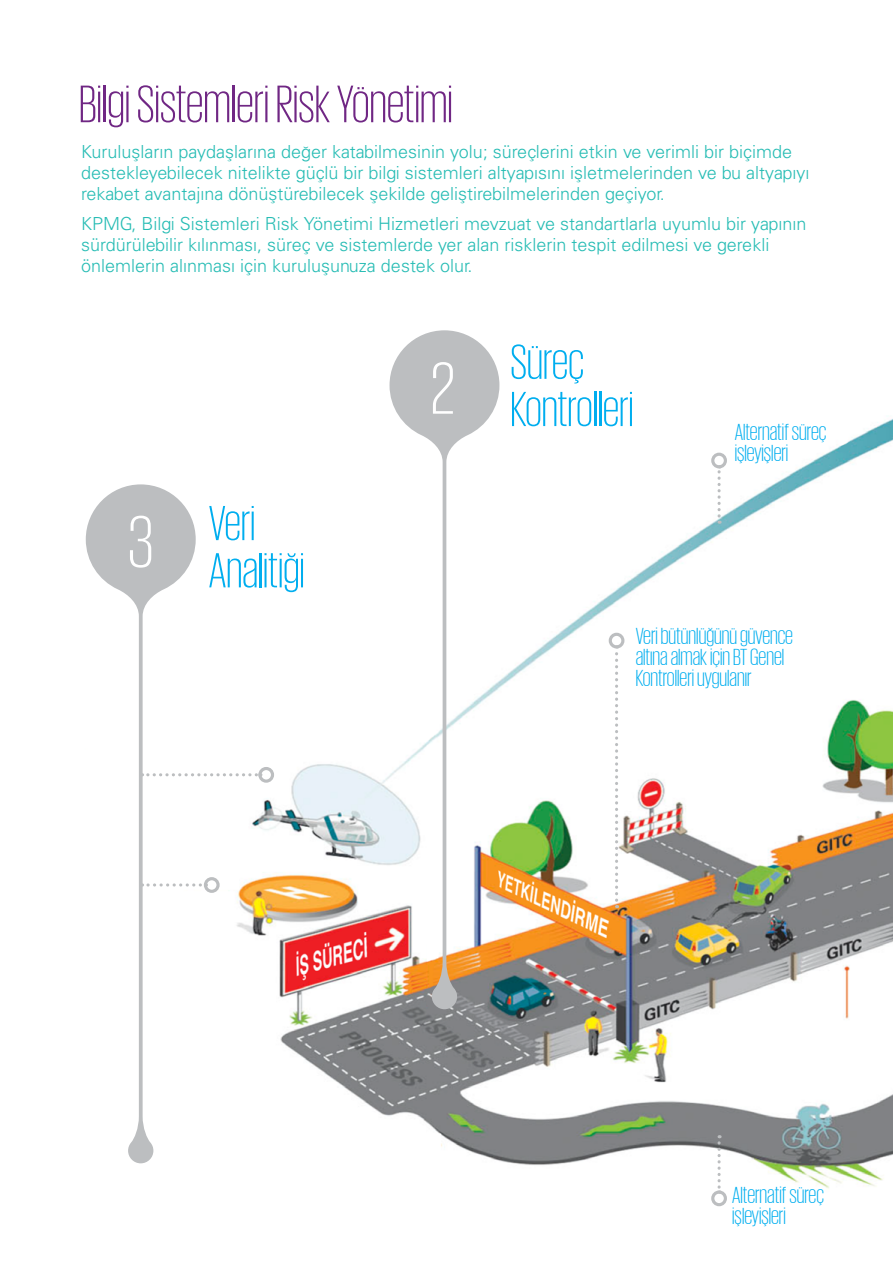
<style>
.page{position:relative;width:893px;height:1263px;background:#fff}
.page>*{position:absolute;margin:0;border:0;box-sizing:border-box;transform-origin:0 0}
.t1{font:300 75.6px "KPMG";color:#fff}
.t2{font:300 54px "KPMG";color:#702784}
.t3{font:300 50.4px/47.2px "KPMG";color:#00aeef}
.t4{font:300 24px/21px "KPMG";color:#00aeef}
.t5{font:18px/21px "Univers Light Tr";color:#26bcb4}
</style>
<div class="page">
<img style="left:85px;top:380px;width:808px;height:827px">
<svg style="left:389px;top:330px;width:110px;height:679px"></svg>
<svg style="left:86px;top:484px;width:110px;height:679px"></svg>
<svg style="left:142px;top:883px;width:62px;height:3px"></svg>
<div style="left:204px;top:877px;width:16px;height:16px;border:3px solid #bcbec0;border-radius:50%"></div>
<svg style="left:142px;top:773px;width:116px;height:3px"></svg>
<div style="left:258px;top:767px;width:16px;height:16px;border:3px solid #bcbec0;border-radius:50%"></div>
<svg style="left:717px;top:468px;width:4px;height:56px"></svg>
<div style="left:711px;top:453px;width:16px;height:15px;border:3px solid #bcbec0;border-radius:50%"></div>
<svg style="left:717px;top:1135px;width:4px;height:55px"></svg>
<div style="left:711px;top:1190px;width:16px;height:16px;border:3px solid #bcbec0;border-radius:50%"></div>
<svg style="left:615px;top:648px;width:3px;height:260px"></svg>
<div style="left:609px;top:633px;width:15px;height:15px;border:3px solid #bcbec0;border-radius:50%"></div>
<h2 class="t2" style="left:79px;top:78px;width:375px">Bilgi Sistemleri Risk Yönetimi</h2>
<p class="t5" style="left:81px;top:141px;width:730px">Kuruluşların paydaşlarına değer katabilmesinin yolu; süreçlerini etkin ve verimli bir biçimde destekleyebilecek nitelikte güçlü bir bilgi sistemleri altyapısını işletmelerinden ve bu altyapıyı rekabet avantajına dönüştürebilecek şekilde geliştirebilmelerinden geçiyor.</p>
<p class="t5" style="left:81px;top:213px;width:727px">KPMG, Bilgi Sistemleri Risk Yönetimi Hizmetleri mevzuat ve standartlarla uyumlu bir yapının sürdürülebilir kılınması, süreç ve sistemlerde yer alan risklerin tespit edilmesi ve gerekli önlemlerin alınması için kuruluşunuza destek olur.</p>
<h1 class="t1" style="left:128px;top:505px;width:27px">3</h1>
<h3 class="t3" style="left:209px;top:498px;width:97px">Veri<br>Analitiği</h3>
<h1 class="t1" style="left:431px;top:352px;width:26px">2</h1>
<h3 class="t3" style="left:510px;top:337px;width:124px">Süreç<br>Kontrolleri</h3>
<h3 class="t4" style="left:735px;top:421px;width:93px">Alternatif süreç işleyişleri</h3>
<h3 class="t4" style="left:636px;top:625px;width:159px">Veri bütünlüğünü güvence altına almak için BT Genel<br>Kontrolleri uygulanır</h3>
<h3 class="t4" style="left:732px;top:1184px;width:93px">Alternatif süreç işleyişleri</h3>
</div>
